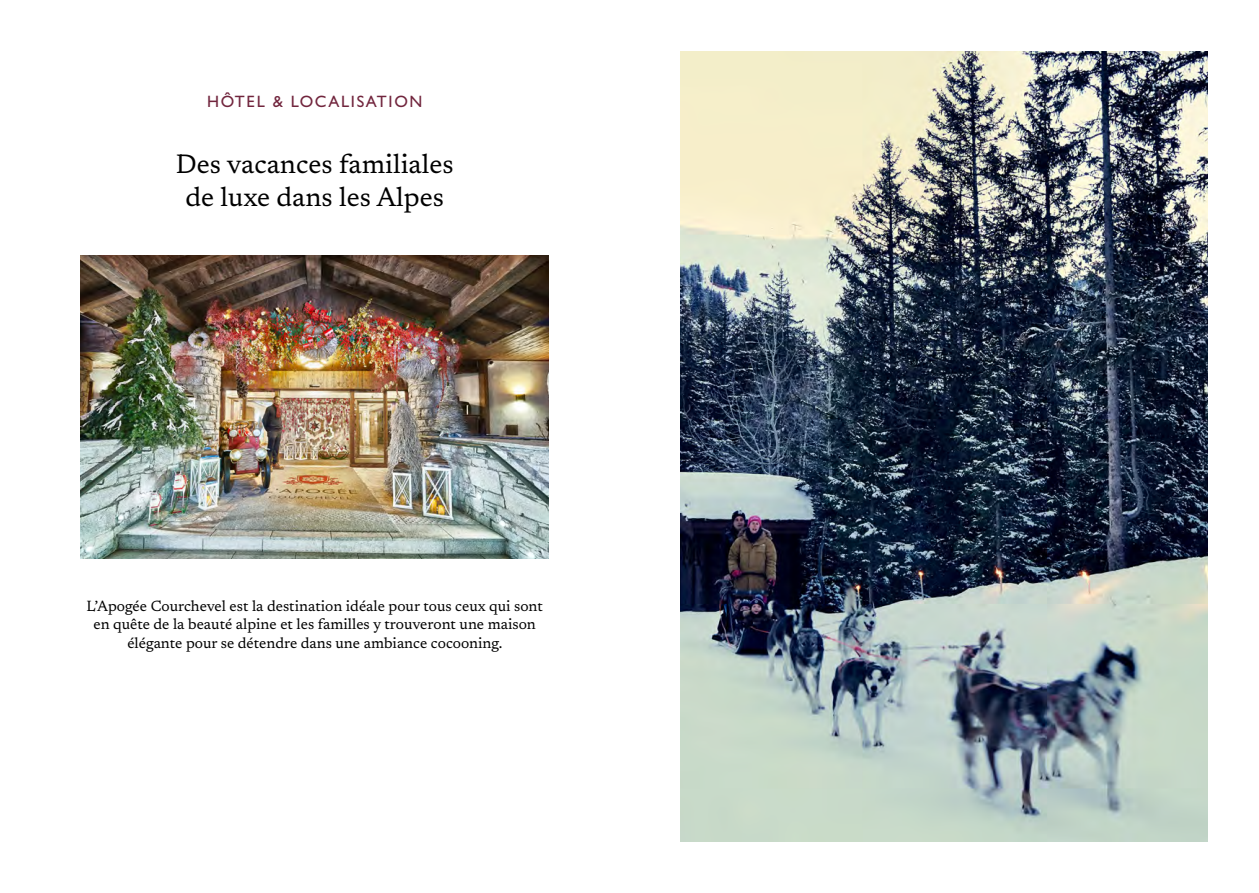
<style>
.page{position:relative;width:1259px;height:893px;background:#fff}
.page>*{position:absolute;margin:0;border:0;box-sizing:border-box;transform-origin:0 0}
.t1{font:27px/32.4px "Newsreader";color:#000;text-align:center}
.t2{font:500 16.5px "Gill Sans MT Pro";letter-spacing:.1em;color:#71253d}
.t3{font:15px/18.8px "Newsreader";color:#000;text-align:center}
</style>
<div class="page">
<img style="left:81px;top:255px;width:468px;height:303px">
<img style="left:680px;top:51px;width:528px;height:791px">
<p class="t2" style="left:207px;top:91px;width:217px">HÔTEL &amp; LOCALISATION</p>
<h1 class="t1" style="left:176px;top:146px;width:279px">Des vacances familiales de luxe dans les Alpes</h1>
<p class="t3" style="left:86px;top:595px;width:458px">L’Apogée Courchevel est la destination idéale pour tous ceux qui sont en quête de la beauté alpine et les familles y trouveront une maison élégante pour se détendre dans une ambiance cocooning.</p>
</div>
